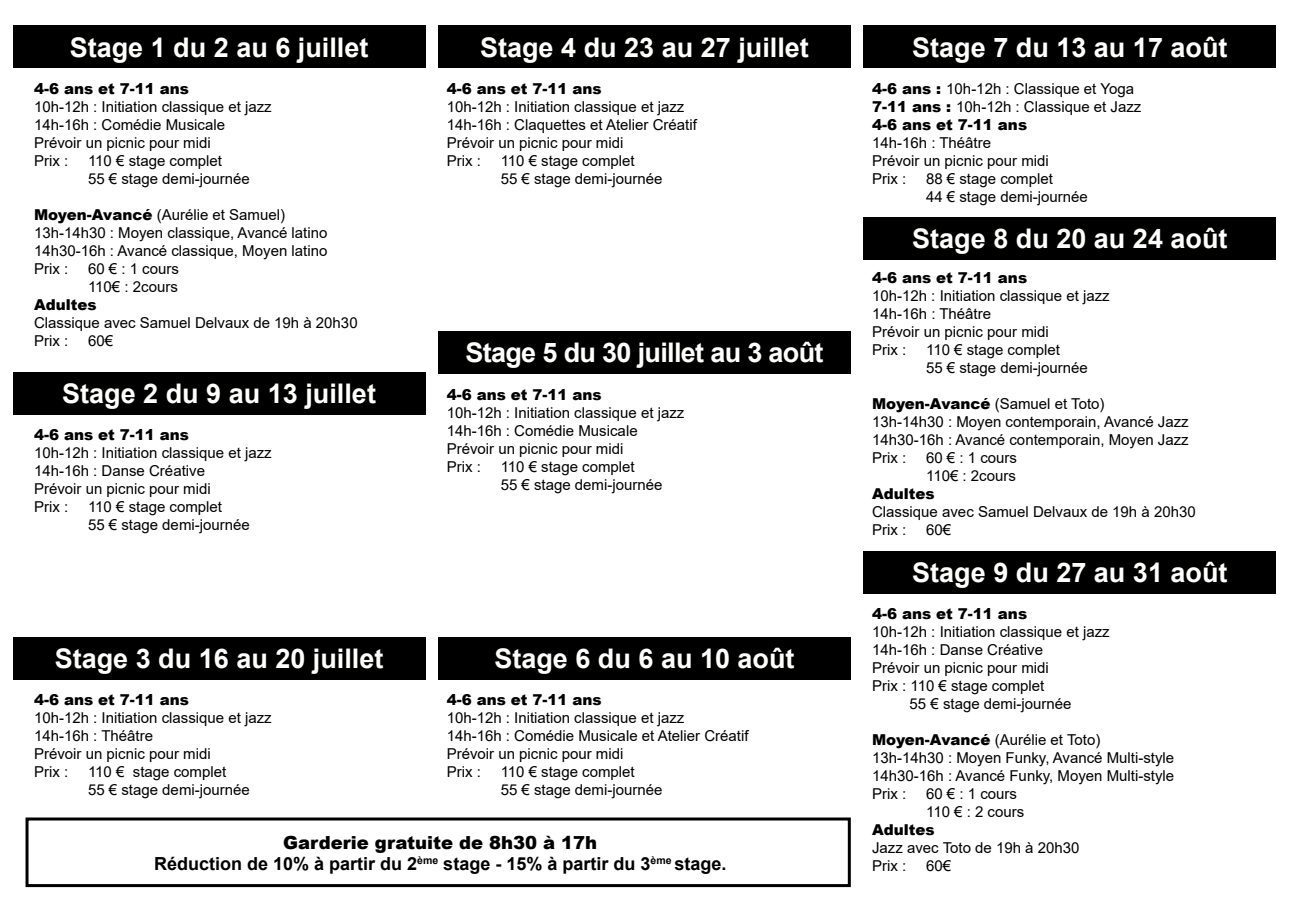
<style>
.page{position:relative;width:1289px;height:919px;background:#fff}
.page>*{position:absolute;margin:0;border:0;box-sizing:border-box;transform-origin:0 0}
.t1{font:700 27px "Arial";color:#fffffe}
.t2{font:700 27px "Arial";letter-spacing:-.025em;color:#fffffe}
.t3{font:700 18px/21.6px "Arial";color:#000;text-align:center}
.t4{font:15px/18px "Arial";color:#000}
.t5{font:900 15px "Arial";color:#000}
.s1{font-weight:900}
</style>
<div class="page">
<div style="left:863px;top:26px;width:413px;height:42px;background:#000"></div>
<div style="left:863px;top:217px;width:413px;height:42px;background:#000"></div>
<div style="left:863px;top:551px;width:413px;height:42px;background:#000"></div>
<div style="left:13px;top:26px;width:412px;height:42px;background:#000"></div>
<div style="left:13px;top:372px;width:412px;height:42px;background:#000"></div>
<div style="left:13px;top:637px;width:412px;height:42px;background:#000"></div>
<div style="left:438px;top:26px;width:412px;height:42px;background:#000"></div>
<div style="left:438px;top:331px;width:412px;height:42px;background:#000"></div>
<div style="left:438px;top:637px;width:412px;height:42px;background:#000"></div>
<div style="left:26px;top:817px;width:824px;height:70px;border:3px solid #000"></div>
<h1 class="t1" style="left:70px;top:28px;width:300px">Stage 1 du 2 au 6 juillet</h1>
<p class="t5" style="left:34px;top:77px;width:157px">4-6 ans et 7-11 ans</p>
<p class="t4" style="left:34px;top:97px;width:239px">10h-12h : Initiation classique et jazz<br>14h-16h : Comédie Musicale<br>Prévoir un picnic pour midi<br>Prix :</p>
<p class="t4" style="left:88px;top:151px;width:163px">110 € stage complet<br>55 € stage demi-journée</p>
<p class="t4" style="left:34px;top:205px;width:295px"><span class="s1">Moyen-Avancé</span> (Aurélie et Samuel)<br>13h-14h30 : Moyen classique, Avancé latino<br>14h30-16h : Avancé classique, Moyen latino<br>Prix :</p>
<p class="t4" style="left:88px;top:259px;width:92px">60 € : 1 cours<br>110€ : 2cours</p>
<p class="t5" style="left:34px;top:293px;width:64px">Adultes</p>
<p class="t4" style="left:34px;top:313px;width:325px">Classique avec Samuel Delvaux de 19h à 20h30<br>Prix :</p>
<p class="t4" style="left:88px;top:331px;width:27px">60€</p>
<h1 class="t1" style="left:62px;top:374px;width:315px">Stage 2 du 9 au 13 juillet</h1>
<p class="t5" style="left:34px;top:423px;width:157px">4-6 ans et 7-11 ans</p>
<p class="t4" style="left:34px;top:443px;width:239px">10h-12h : Initiation classique et jazz<br>14h-16h : Danse Créative<br>Prévoir un picnic pour midi<br>Prix :</p>
<p class="t4" style="left:88px;top:497px;width:163px">110 € stage complet<br>55 € stage demi-journée</p>
<h1 class="t1" style="left:55px;top:639px;width:330px">Stage 3 du 16 au 20 juillet</h1>
<p class="t5" style="left:34px;top:689px;width:157px">4-6 ans et 7-11 ans</p>
<p class="t4" style="left:34px;top:708px;width:239px">10h-12h : Initiation classique et jazz<br>14h-16h : Théâtre<br>Prévoir un picnic pour midi<br>Prix :</p>
<p class="t4" style="left:88px;top:762px;width:163px">110 € stage complet<br>55 € stage demi-journée</p>
<h1 class="t1" style="left:480px;top:28px;width:330px">Stage 4 du 23 au 27 juillet</h1>
<p class="t5" style="left:446px;top:77px;width:157px">4-6 ans et 7-11 ans</p>
<p class="t4" style="left:446px;top:97px;width:252px">10h-12h : Initiation classique et jazz<br>14h-16h : Claquettes et Atelier Créatif<br>Prévoir un picnic pour midi<br>Prix :</p>
<p class="t4" style="left:500px;top:151px;width:163px">110 € stage complet<br>55 € stage demi-journée</p>
<h1 class="t2" style="left:465px;top:334px;width:359px">Stage 5 du 30 juillet au 3 août</h1>
<p class="t5" style="left:446px;top:383px;width:157px">4-6 ans et 7-11 ans</p>
<p class="t4" style="left:446px;top:403px;width:239px">10h-12h : Initiation classique et jazz<br>14h-16h : Comédie Musicale<br>Prévoir un picnic pour midi<br>Prix :</p>
<p class="t4" style="left:500px;top:457px;width:163px">110 € stage complet<br>55 € stage demi-journée</p>
<h1 class="t1" style="left:494px;top:639px;width:302px">Stage 6 du 6 au 10 août</h1>
<p class="t5" style="left:446px;top:689px;width:157px">4-6 ans et 7-11 ans</p>
<p class="t4" style="left:446px;top:708px;width:303px">10h-12h : Initiation classique et jazz<br>14h-16h : Comédie Musicale et Atelier Créatif<br>Prévoir un picnic pour midi<br>Prix :</p>
<p class="t4" style="left:500px;top:762px;width:163px">110 € stage complet<br>55 € stage demi-journée</p>
<p class="t3" style="left:154px;top:831px;width:574px"><span class="s1">Garderie gratuite de 8h30 à 17h<br></span>Réduction de 10% à partir du 2<sup>ème</sup> stage - 15% à partir du 3<sup>ème</sup> stage.</p>
<h1 class="t1" style="left:912px;top:28px;width:317px">Stage 7 du 13 au 17 août</h1>
<p class="t4" style="left:872px;top:79px;width:271px"><span class="s1">4-6 ans :</span> 10h-12h : Classique et Yoga<br><span class="s1">7-11 ans :</span> 10h-12h : Classique et Jazz<br><span class="s1">4-6 ans et 7-11 ans</span></p>
<p class="t4" style="left:872px;top:133px;width:178px">14h-16h : Théâtre<br>Prévoir un picnic pour midi<br>Prix :</p>
<p class="t4" style="left:926px;top:169px;width:163px">88 € stage complet<br>44 € stage demi-journée</p>
<h1 class="t1" style="left:912px;top:219px;width:317px">Stage 8 du 20 au 24 août</h1>
<p class="t5" style="left:872px;top:266px;width:157px">4-6 ans et 7-11 ans</p>
<p class="t4" style="left:872px;top:286px;width:239px">10h-12h : Initiation classique et jazz<br>14h-16h : Théâtre<br>Prévoir un picnic pour midi<br>Prix :</p>
<p class="t4" style="left:926px;top:340px;width:163px">110 € stage complet<br>55 € stage demi-journée</p>
<p class="t4" style="left:872px;top:394px;width:318px"><span class="s1">Moyen-Avancé</span> (Samuel et Toto)<br>13h-14h30 : Moyen contemporain, Avancé Jazz<br>14h30-16h : Avancé contemporain, Moyen Jazz<br>Prix :</p>
<p class="t4" style="left:926px;top:448px;width:92px">60 € : 1 cours<br>110€ : 2cours</p>
<p class="t5" style="left:872px;top:482px;width:64px">Adultes</p>
<p class="t4" style="left:872px;top:502px;width:325px">Classique avec Samuel Delvaux de 19h à 20h30<br>Prix :</p>
<p class="t4" style="left:926px;top:520px;width:27px">60€</p>
<h1 class="t1" style="left:912px;top:553px;width:317px">Stage 9 du 27 au 31 août</h1>
<p class="t5" style="left:872px;top:603px;width:157px">4-6 ans et 7-11 ans</p>
<p class="t4" style="left:872px;top:622px;width:239px">10h-12h : Initiation classique et jazz</p>
<p class="t4" style="left:872px;top:640px;width:172px">14h-16h : Danse Créative</p>
<p class="t4" style="left:872px;top:658px;width:178px">Prévoir un picnic pour midi</p>
<p class="t4" style="left:872px;top:676px;width:174px">Prix : 110 € stage complet</p>
<p class="t4" style="left:909px;top:694px;width:163px">55 € stage demi-journée</p>
<p class="t4" style="left:872px;top:730px;width:304px"><span class="s1">Moyen-Avancé</span> (Aurélie et Toto)<br>13h-14h30 : Moyen Funky, Avancé Multi-style<br>14h30-16h : Avancé Funky, Moyen Multi-style<br>Prix :</p>
<p class="t4" style="left:926px;top:784px;width:100px">60 € : 1 cours<br>110 € : 2 cours</p>
<p class="t5" style="left:872px;top:819px;width:64px">Adultes</p>
<p class="t4" style="left:872px;top:838px;width:209px">Jazz avec Toto de 19h à 20h30<br>Prix :</p>
<p class="t4" style="left:926px;top:856px;width:27px">60€</p>
</div>
